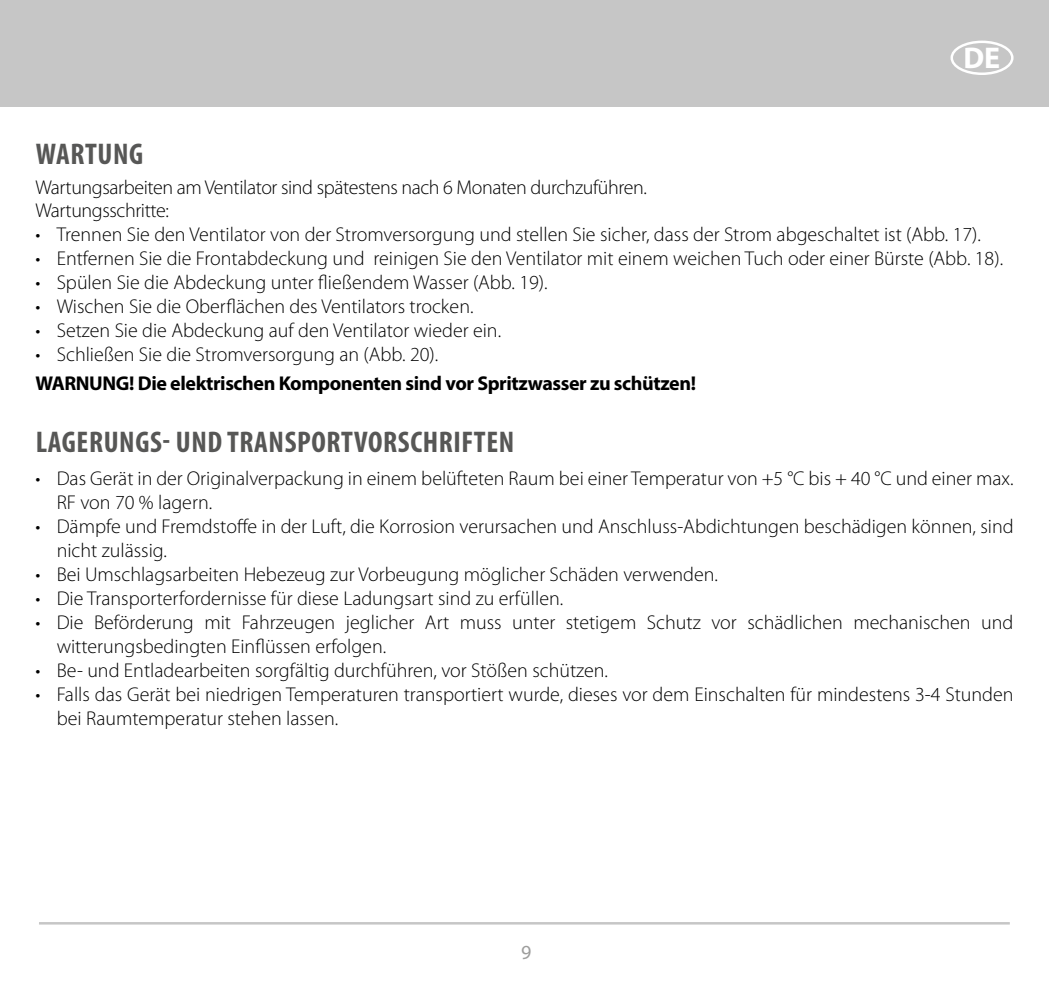
<style>
.page{position:relative;width:1049px;height:993px;background:#fff}
.page>*{position:absolute;margin:0;border:0;box-sizing:border-box;transform-origin:0 0}
.t1{font:700 condensed 30px "Myriad Pro";letter-spacing:.02em;color:#575756}
.t2{font:700 30px "Myriad Pro";color:#fff}
.t3{font:300 20px/24px "Myriad Pro";color:#000}
.t4{font:300 20px/22.5px "Myriad Pro";letter-spacing:-.02em;color:#000}
.t5{font:700 20px "Myriad Pro";letter-spacing:-.02em;color:#000}
.t6{font:20px "Myriad Pro";color:#9d9d9c}
</style>
<div class="page">
<div style="left:0;top:0;width:1049px;height:106px;background:#c6c6c6"></div>
<div style="left:950px;top:41px;width:63px;height:34px;border:2px solid #fff;border-radius:50%"></div>
<hr style="left:39px;top:921px;width:971px;height:3px;background:#c6c6c6">
<h1 class="t2" style="left:963px;top:38px;width:38px">DE</h1>
<h1 class="t1" style="left:36px;top:135px;width:109px">WARTUNG</h1>
<p class="t4" style="left:35px;top:176px;width:613px">Wartungsarbeiten am Ventilator sind spätestens nach 6 Monaten durchzuführen.<br>Wartungsschritte:</p>
<p class="t3" style="left:35px;top:222px;width:947px">• Trennen Sie den Ventilator von der Stromversorgung und stellen Sie sicher, dass der Strom abgeschaltet ist (Abb. 17).</p>
<p class="t3" style="left:35px;top:246px;width:969px">• Entfernen Sie die Frontabdeckung und reinigen Sie den Ventilator mit einem weichen Tuch oder einer Bürste (Abb. 18).</p>
<p class="t3" style="left:35px;top:270px;width:514px">• Spülen Sie die Abdeckung unter fließendem Wasser (Abb. 19).</p>
<p class="t3" style="left:35px;top:294px;width:440px">• Wischen Sie die Oberflächen des Ventilators trocken.</p>
<p class="t3" style="left:35px;top:318px;width:467px">• Setzen Sie die Abdeckung auf den Ventilator wieder ein.</p>
<p class="t3" style="left:35px;top:342px;width:404px">• Schließen Sie die Stromversorgung an (Abb. 20).</p>
<p class="t5" style="left:35px;top:370px;width:662px">WARNUNG! Die elektrischen Komponenten sind vor Spritzwasser zu schützen!</p>
<h1 class="t1" style="left:36px;top:423px;width:480px">LAGERUNGS- UND TRANSPORTVORSCHRIFTEN</h1>
<p class="t3" style="left:57px;top:466px;width:958px;text-indent:-21px">• Das Gerät in der Originalverpackung in einem belüfteten Raum bei einer Temperatur von +5 °C bis + 40 °C und einer max.<br>RF von 70 % lagern.</p>
<p class="t3" style="left:57px;top:514px;width:958px;text-indent:-21px">• Dämpfe und Fremdstoffe in der Luft, die Korrosion verursachen und Anschluss-Abdichtungen beschädigen können, sind nicht zulässig.</p>
<p class="t3" style="left:35px;top:562px;width:684px">• Bei Umschlagsarbeiten Hebezeug zur Vorbeugung möglicher Schäden verwenden.</p>
<p class="t3" style="left:35px;top:586px;width:529px">• Die Transporterfordernisse für diese Ladungsart sind zu erfüllen.</p>
<p class="t3" style="left:57px;top:610px;width:958px;text-indent:-21px">• Die Beförderung mit Fahrzeugen jeglicher Art muss unter stetigem Schutz vor schädlichen mechanischen und witterungsbedingten Einflüssen erfolgen.</p>
<p class="t3" style="left:35px;top:658px;width:574px">• Be- und Entladearbeiten sorgfältig durchführen, vor Stößen schützen.</p>
<p class="t3" style="left:57px;top:682px;width:958px;text-indent:-21px">• Falls das Gerät bei niedrigen Temperaturen transportiert wurde, dieses vor dem Einschalten für mindestens 3-4 Stunden bei Raumtemperatur stehen lassen.</p>
<p class="t6" style="left:521px;top:939px;width:12px">9</p>
</div>
